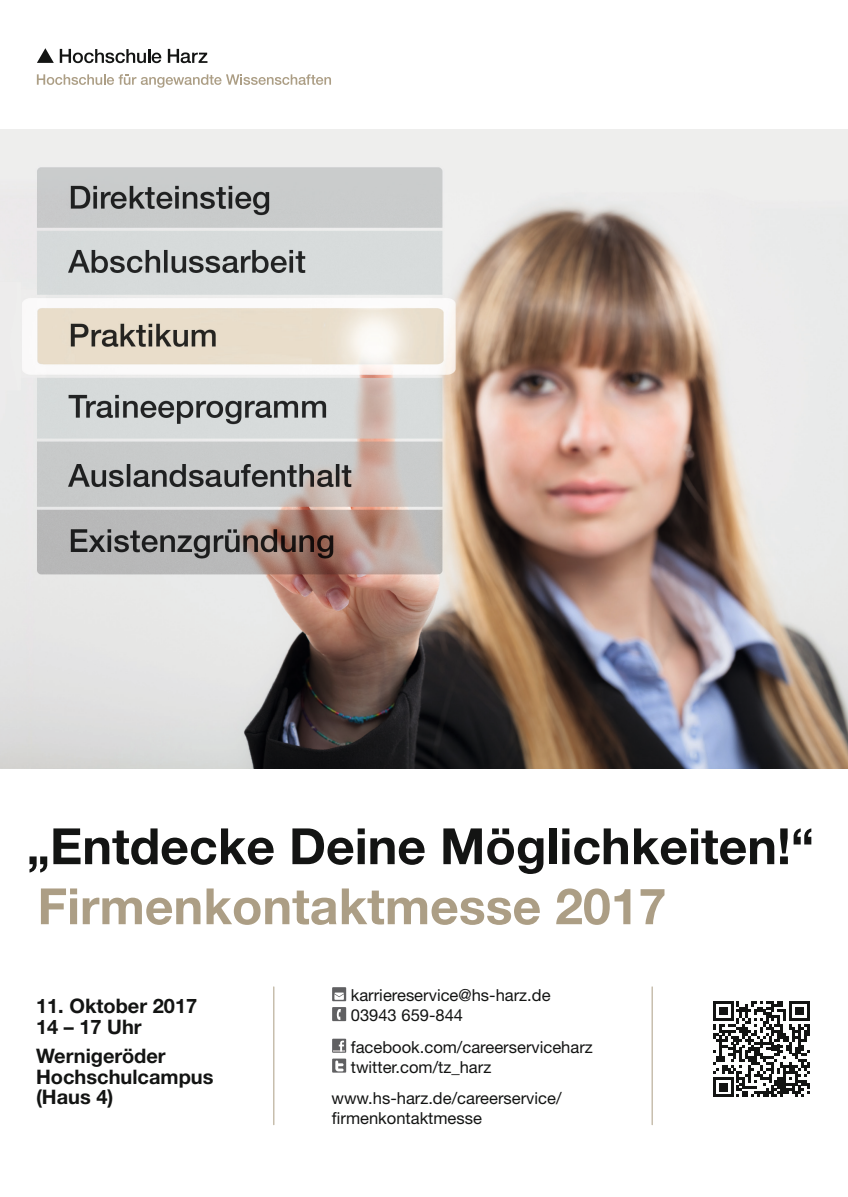
<style>
.page{position:relative;width:848px;height:1197px;background:#fff}
.page>*{position:absolute;margin:0;border:0;box-sizing:border-box;transform-origin:0 0}
.t1{font:700 50px "Helvetica Neue LT Std";color:#131413}
.t2{font:700 50px "Helvetica Neue LT Std";color:#ac9e85}
.t3{font:700 20px/20.7px "Helvetica Neue LT Std";color:#131413}
.t4{font:16.6px/19.9px "Helvetica Neue LT Std";color:#131413}
</style>
<div class="page">
<svg style="left:37px;top:48px;width:17px;height:15px"></svg>
<svg style="left:60px;top:49px;width:101px;height:14px"></svg>
<svg style="left:168px;top:49px;width:39px;height:14px"></svg>
<svg style="left:37px;top:74px;width:294px;height:14px"></svg>
<div style="left:332px;top:987px;width:14px;height:14px;background:#606062"></div>
<svg style="left:334px;top:992px;width:10px;height:7px"></svg>
<div style="left:332px;top:1006px;width:14px;height:14px;background:#606062"></div>
<svg style="left:337px;top:1009px;width:4px;height:10px"></svg>
<div style="left:332px;top:1038px;width:14px;height:14px;background:#606062"></div>
<svg style="left:333px;top:1040px;width:12px;height:11px"></svg>
<div style="left:332px;top:1058px;width:14px;height:14px;background:#606062"></div>
<svg style="left:335px;top:1060px;width:8px;height:11px"></svg>
<img style="left:0;top:129px;width:848px;height:639px">
<svg style="left:713px;top:1001px;width:96px;height:96px"></svg>
<hr style="left:273px;top:986px;width:1px;height:138px;background:#ac9e85">
<hr style="left:651px;top:986px;width:1px;height:138px;background:#ac9e85">
<h1 class="t1" style="left:27px;top:815px;width:788px">„Entdecke Deine Möglichkeiten!“</h1>
<h1 class="t2" style="left:37px;top:875px;width:630px">Firmenkontaktmesse 2017</h1>
<p class="t3" style="left:36px;top:995px;width:163px">11. Oktober 2017<br>14 – 17 Uhr</p>
<p class="t3" style="left:36px;top:1044px;width:179px">Wernigeröder<br>Hochschulcampus (Haus 4)</p>
<p class="t4" style="left:351px;top:985px;width:201px">karriereservice@hs-harz.de<br>03943 659-844</p>
<p class="t4" style="left:351px;top:1036px;width:243px">facebook.com/careerserviceharz twitter.com/tz_harz</p>
<p class="t4" style="left:340px;top:1087px;width:222px;text-indent:-9px">www.hs-harz.de/careerservice/ rmenkontaktmesse</p>
</div>
